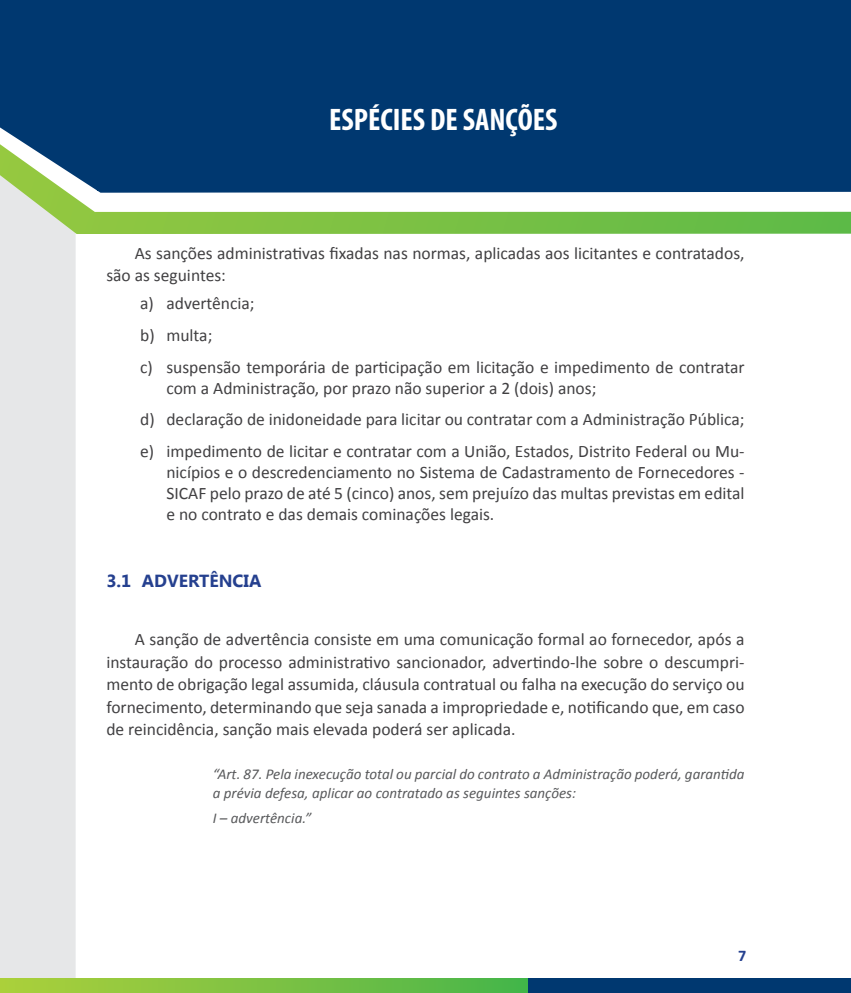
<style>
.page{position:relative;width:851px;height:993px;background:#fff}
.page>*{position:absolute;margin:0;border:0;box-sizing:border-box;transform-origin:0 0}
.t1{font:700 condensed 31.25px "Myriad Pro";color:#fff}
.t2{font:17.5px/22.5px "Calibri";color:#414042}
.t3{font:700 17.5px "Segoe UI";color:#25408f}
.t4{font:700 16.25px "Calibri";color:#25408f}
.t5{font:italic 15px/18.8px "Calibri";color:#58595b}
</style>
<div class="page">
<div style="left:0;top:234px;width:76px;height:744px;background:#e6e7e8"></div>
<svg style="left:0;top:978px;width:528px;height:14px;background:#7bc242"></svg>
<div style="left:528px;top:978px;width:322px;height:14px;background:#003870"></div>
<svg style="left:0;top:212px;width:850px;height:22px;background:#80c351"></svg>
<svg style="left:0;top:193px;width:850px;height:19px"></svg>
<svg style="left:0;top:14px;width:850px;height:179px;background:#2b5c7e"></svg>
<div style="left:98px;top:0;width:752px;height:191px;background:#003870"></div>
<div style="left:0;top:0;width:528px;height:14px;background:#003870"></div>
<h1 class="t1" style="left:329px;top:100px;width:230px">ESPÉCIES DE SANÇÕES</h1>
<p class="t2" style="left:106px;top:242px;width:639px;text-indent:28px">As sanções administrativas fixadas nas normas, aplicadas aos licitantes e contratados, são as seguintes:</p>
<p class="t2" style="left:140px;top:288px;width:606px;line-height:31.6px">a) advertência;<br>b) multa;<br>c) suspensão temporária de participação em licitação e impedimento de contratar</p>
<p class="t2" style="left:140px;top:372px;width:606px;line-height:31.6px;text-indent:26px">com a Administração, por prazo não superior a 2 (dois) anos;<br>d) declaração de inidoneidade para licitar ou contratar com a Administração Pública; e) impedimento de licitar e contratar com a União, Estados, Distrito Federal ou Mu-</p>
<p class="t2" style="left:166px;top:461px;width:579px;line-height:21px;text-align:justify">nicípios e o descredenciamento no Sistema de Cadastramento de Fornecedores - SICAF pelo prazo de até 5 (cinco) anos, sem prejuízo das multas previstas em edital e no contrato e das demais cominações legais.</p>
<p class="t3" style="left:106px;top:568px;width:156px">3.1 ADVERTÊNCIA</p>
<p class="t2" style="left:106px;top:628px;width:639px;text-align:justify;text-indent:28px">A sanção de advertência consiste em uma comunicação formal ao fornecedor, após a instauração do processo administrativo sancionador, advertindo-lhe sobre o descumpri&shy;mento de obrigação legal assumida, cláusula contratual ou falha na execução do serviço ou fornecimento, determinando que seja sanada a impropriedade e, notificando que, em caso de reincidência, sanção mais elevada poderá ser aplicada.</p>
<p class="t5" style="left:213px;top:763px;width:533px">“Art. 87. Pela inexecução total ou parcial do contrato a Administração poderá, garantida a prévia defesa, aplicar ao contratado as seguintes sanções:</p>
<p class="t5" style="left:213px;top:808px;width:100px">I – advertência.”</p>
<p class="t4" style="left:738px;top:944px;width:10px">7</p>
</div>
